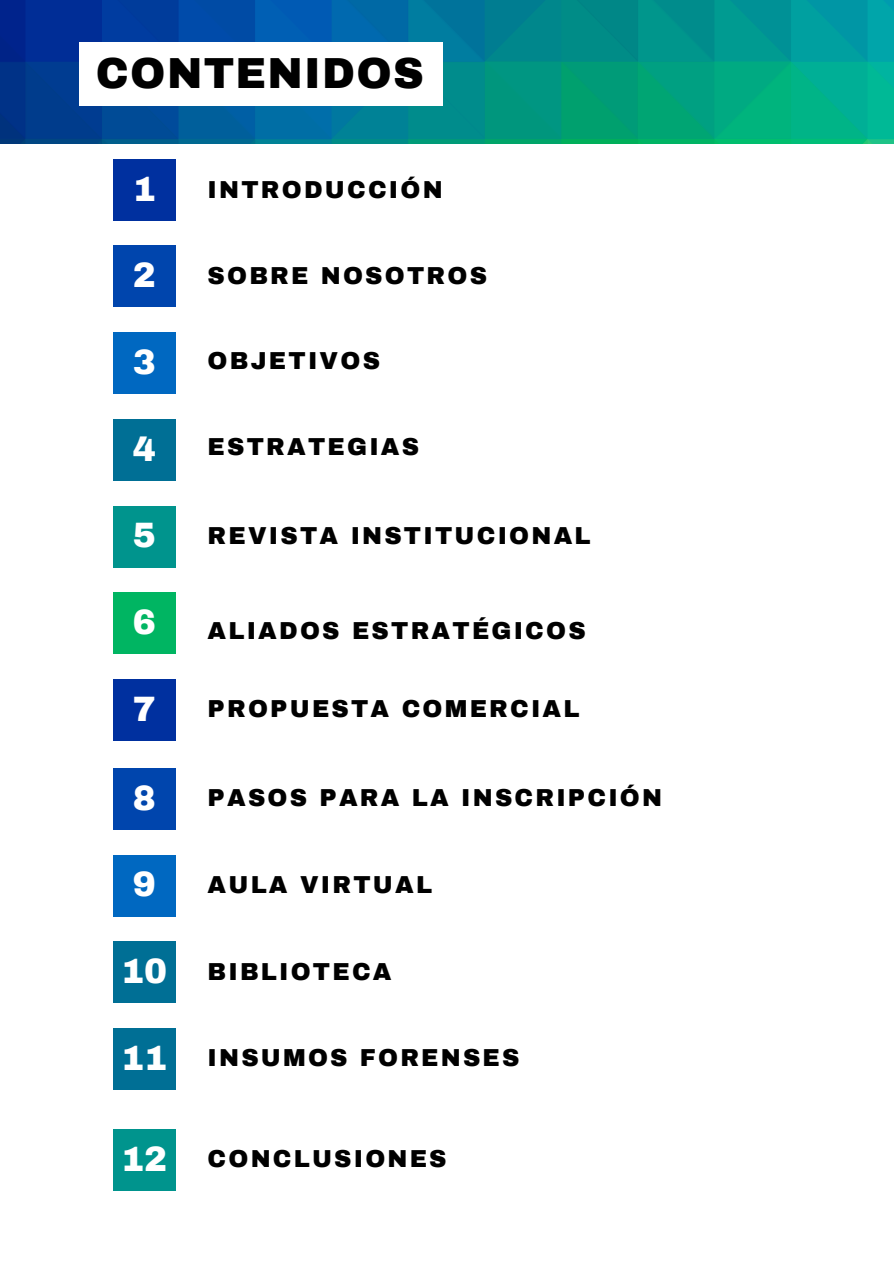
<style>
.page{position:relative;width:894px;height:1264px;background:#fff}
.page>*{position:absolute;margin:0;border:0;box-sizing:border-box;transform-origin:0 0}
.t1{font:900 42.45px "Archivo";letter-spacing:.03em;color:#000}
.t2{font:900 34.5px "Archivo";color:#fff}
.t3{font:900 24px "Archivo";letter-spacing:.09em;color:#000}
</style>
<div class="page">
<img style="left:0;top:0;width:893px;height:143px">
<div style="left:79px;top:42px;width:363px;height:63px;background:#fff"></div>
<div style="left:113px;top:159px;width:62px;height:62px;background:#00309f"></div>
<div style="left:113px;top:245px;width:62px;height:62px;background:#0045ad"></div>
<div style="left:113px;top:332px;width:62px;height:62px;background:#0068c1"></div>
<div style="left:113px;top:592px;width:62px;height:62px;background:#00b562"></div>
<div style="left:113px;top:679px;width:62px;height:62px;background:#00309f"></div>
<div style="left:113px;top:419px;width:62px;height:62px;background:#006f95"></div>
<div style="left:113px;top:941px;width:62px;height:62px;background:#006f95"></div>
<div style="left:113px;top:505px;width:62px;height:62px;background:#00948d"></div>
<div style="left:113px;top:768px;width:62px;height:61px;background:#0045ad"></div>
<div style="left:113px;top:854px;width:62px;height:62px;background:#0068c1"></div>
<div style="left:113px;top:1028px;width:62px;height:61px;background:#006f95"></div>
<div style="left:113px;top:1129px;width:62px;height:61px;background:#00948d"></div>
<p class="t1" style="left:96px;top:50px;width:329px">CONTENIDOS</p>
<h1 class="t2" style="left:133px;top:170px;width:25px">1</h1>
<p class="t3" style="left:207px;top:177px;width:236px">INTRODUCCIÓN</p>
<p class="t2" style="left:133px;top:257px;width:25px">2</p>
<p class="t3" style="left:207px;top:262px;width:281px">SOBRE NOSOTROS</p>
<p class="t2" style="left:133px;top:343px;width:25px">3</p>
<p class="t3" style="left:207px;top:348px;width:174px">OBJETIVOS</p>
<p class="t2" style="left:133px;top:430px;width:25px">4</p>
<p class="t3" style="left:207px;top:434px;width:213px">ESTRATEGIAS</p>
<p class="t2" style="left:133px;top:517px;width:25px">5</p>
<p class="t3" style="left:207px;top:523px;width:384px">REVISTA INSTITUCIONAL</p>
<p class="t2" style="left:133px;top:603px;width:25px">6</p>
<p class="t2" style="left:133px;top:690px;width:25px">7</p>
<p class="t2" style="left:133px;top:779px;width:25px">8</p>
<p class="t3" style="left:207px;top:618px;width:379px">ALIADOS ESTRATÉGICOS</p>
<p class="t3" style="left:207px;top:696px;width:373px">PROPUESTA COMERCIAL</p>
<p class="t3" style="left:207px;top:785px;width:456px">PASOS PARA LA INSCRIPCIÓN</p>
<p class="t2" style="left:133px;top:866px;width:25px">9</p>
<p class="t3" style="left:207px;top:871px;width:226px">AULA VIRTUAL</p>
<p class="t2" style="left:121px;top:952px;width:48px">10</p>
<p class="t2" style="left:121px;top:1039px;width:48px">11</p>
<p class="t3" style="left:207px;top:958px;width:185px">BIBLIOTECA</p>
<p class="t3" style="left:207px;top:1045px;width:313px">INSUMOS FORENSES</p>
<p class="t2" style="left:121px;top:1140px;width:48px">12</p>
<p class="t3" style="left:207px;top:1146px;width:240px">CONCLUSIONES</p>
</div>
